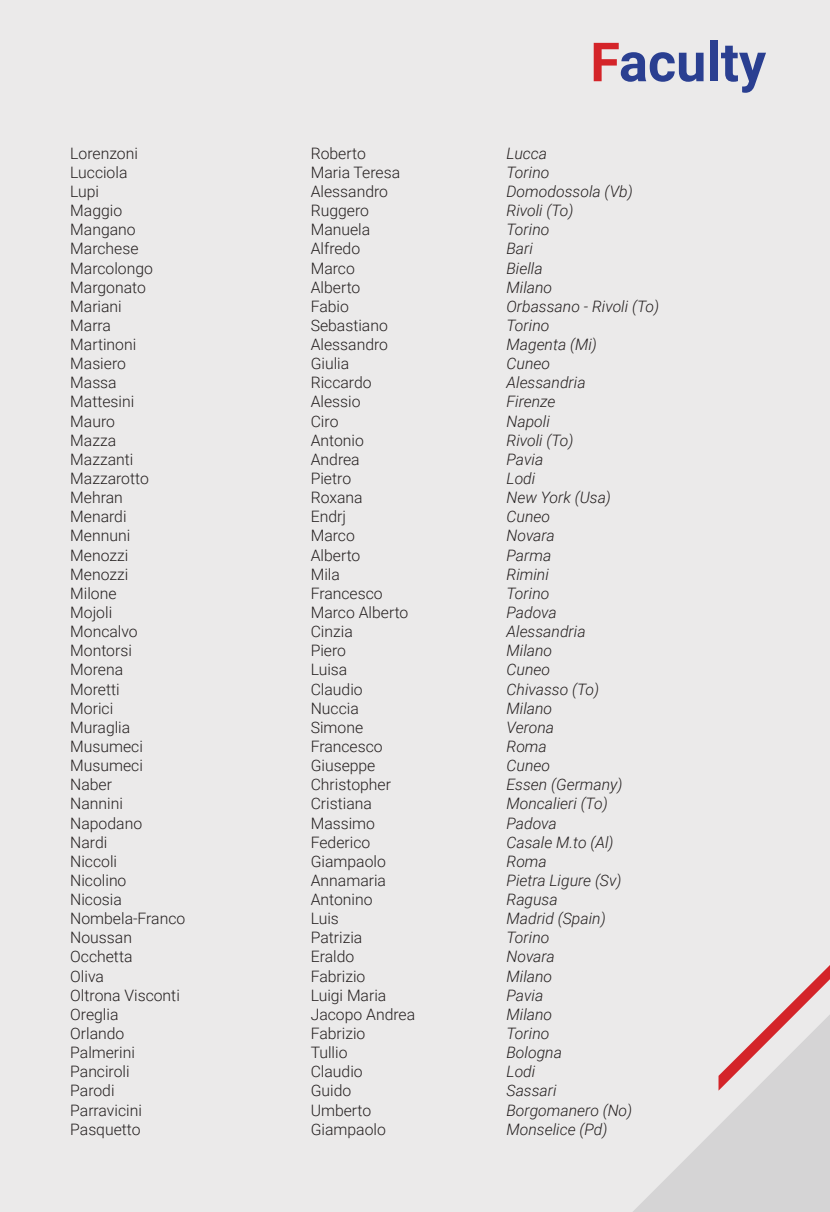
<style>
.page{position:relative;width:830px;height:1212px;background:#fff}
.page>*{position:absolute;margin:0;border:0;box-sizing:border-box;transform-origin:0 0}
.t1{font:700 54px "Roboto";color:#2a3f91}
.t2{font:300 15.75px "Roboto";color:#241f1f}
.t3{font:italic 300 15.75px "Roboto";color:#241f1f}
.s1{color:#d42429}
</style>
<div class="page">
<div style="left:0;top:0;width:829px;height:1212px;background:#ebeaea"></div>
<svg style="left:633px;top:1091px;width:196px;height:121px;fill:#d5d4d5"></svg>
<svg style="left:718px;top:966px;width:111px;height:125px"></svg>
<h1 class="t1" style="left:590px;top:24px;width:177px"><span class="s1">F</span>aculty</h1>
<p class="t2" style="left:70px;top:142px;width:69px">Lorenzoni</p>
<p class="t2" style="left:310px;top:142px;width:57px">Roberto</p>
<p class="t3" style="left:506px;top:142px;width:42px">Lucca</p>
<p class="t2" style="left:70px;top:161px;width:59px">Lucciola</p>
<p class="t2" style="left:310px;top:161px;width:91px">Maria Teresa</p>
<p class="t3" style="left:506px;top:161px;width:44px">Torino</p>
<p class="t2" style="left:70px;top:180px;width:30px">Lupi</p>
<p class="t2" style="left:310px;top:180px;width:79px">Alessandro</p>
<p class="t3" style="left:506px;top:180px;width:128px">Domodossola (Vb)</p>
<p class="t2" style="left:70px;top:199px;width:53px">Maggio</p>
<p class="t2" style="left:310px;top:199px;width:60px">Ruggero</p>
<p class="t3" style="left:506px;top:199px;width:69px">Rivoli (To)</p>
<p class="t2" style="left:70px;top:219px;width:67px">Mangano</p>
<p class="t2" style="left:310px;top:219px;width:61px">Manuela</p>
<p class="t3" style="left:506px;top:219px;width:44px">Torino</p>
<p class="t2" style="left:70px;top:238px;width:70px">Marchese</p>
<p class="t2" style="left:310px;top:238px;width:51px">Alfredo</p>
<p class="t3" style="left:506px;top:238px;width:28px">Bari</p>
<p class="t2" style="left:70px;top:257px;width:84px">Marcolongo</p>
<p class="t2" style="left:310px;top:257px;width:46px">Marco</p>
<p class="t3" style="left:506px;top:257px;width:38px">Biella</p>
<p class="t2" style="left:70px;top:276px;width:77px">Margonato</p>
<p class="t2" style="left:310px;top:276px;width:51px">Alberto</p>
<p class="t3" style="left:506px;top:276px;width:47px">Milano</p>
<p class="t2" style="left:70px;top:295px;width:53px">Mariani</p>
<p class="t2" style="left:310px;top:295px;width:40px">Fabio</p>
<p class="t3" style="left:506px;top:295px;width:154px">Orbassano - Rivoli (To)</p>
<p class="t2" style="left:70px;top:314px;width:42px">Marra</p>
<p class="t2" style="left:310px;top:314px;width:79px">Sebastiano</p>
<p class="t3" style="left:506px;top:314px;width:44px">Torino</p>
<p class="t2" style="left:70px;top:333px;width:67px">Martinoni</p>
<p class="t2" style="left:310px;top:333px;width:79px">Alessandro</p>
<p class="t3" style="left:506px;top:333px;width:92px">Magenta (Mi)</p>
<p class="t2" style="left:70px;top:353px;width:57px">Masiero</p>
<p class="t2" style="left:310px;top:353px;width:40px">Giulia</p>
<p class="t3" style="left:506px;top:353px;width:45px">Cuneo</p>
<p class="t2" style="left:70px;top:372px;width:48px">Massa</p>
<p class="t2" style="left:310px;top:372px;width:62px">Riccardo</p>
<p class="t3" style="left:506px;top:372px;width:80px">Alessandria</p>
<p class="t2" style="left:70px;top:391px;width:65px">Mattesini</p>
<p class="t2" style="left:310px;top:391px;width:51px">Alessio</p>
<p class="t3" style="left:506px;top:391px;width:51px">Firenze</p>
<p class="t2" style="left:70px;top:410px;width:46px">Mauro</p>
<p class="t2" style="left:310px;top:410px;width:29px">Ciro</p>
<p class="t3" style="left:506px;top:410px;width:45px">Napoli</p>
<p class="t2" style="left:70px;top:429px;width:47px">Mazza</p>
<p class="t2" style="left:310px;top:429px;width:55px">Antonio</p>
<p class="t3" style="left:506px;top:429px;width:69px">Rivoli (To)</p>
<p class="t2" style="left:70px;top:448px;width:65px">Mazzanti</p>
<p class="t2" style="left:310px;top:448px;width:50px">Andrea</p>
<p class="t3" style="left:506px;top:448px;width:38px">Pavia</p>
<p class="t2" style="left:70px;top:467px;width:80px">Mazzarotto</p>
<p class="t2" style="left:310px;top:467px;width:42px">Pietro</p>
<p class="t3" style="left:506px;top:467px;width:30px">Lodi</p>
<p class="t2" style="left:70px;top:486px;width:54px">Mehran</p>
<p class="t2" style="left:310px;top:486px;width:53px">Roxana</p>
<p class="t3" style="left:506px;top:486px;width:106px">New York (Usa)</p>
<p class="t2" style="left:70px;top:506px;width:58px">Menardi</p>
<p class="t2" style="left:310px;top:506px;width:37px">Endrj</p>
<p class="t3" style="left:506px;top:506px;width:45px">Cuneo</p>
<p class="t2" style="left:70px;top:525px;width:61px">Mennuni</p>
<p class="t2" style="left:310px;top:525px;width:46px">Marco</p>
<p class="t3" style="left:506px;top:525px;width:50px">Novara</p>
<p class="t2" style="left:70px;top:544px;width:59px">Menozzi</p>
<p class="t2" style="left:310px;top:544px;width:51px">Alberto</p>
<p class="t3" style="left:506px;top:544px;width:46px">Parma</p>
<p class="t2" style="left:70px;top:563px;width:59px">Menozzi</p>
<p class="t2" style="left:310px;top:563px;width:31px">Mila</p>
<p class="t3" style="left:506px;top:563px;width:44px">Rimini</p>
<p class="t2" style="left:70px;top:582px;width:48px">Milone</p>
<p class="t2" style="left:310px;top:582px;width:73px">Francesco</p>
<p class="t3" style="left:506px;top:582px;width:44px">Torino</p>
<p class="t2" style="left:70px;top:601px;width:43px">Mojoli</p>
<p class="t2" style="left:310px;top:601px;width:99px">Marco Alberto</p>
<p class="t3" style="left:506px;top:601px;width:52px">Padova</p>
<p class="t2" style="left:70px;top:620px;width:69px">Moncalvo</p>
<p class="t2" style="left:310px;top:620px;width:44px">Cinzia</p>
<p class="t3" style="left:506px;top:620px;width:80px">Alessandria</p>
<p class="t2" style="left:70px;top:640px;width:63px">Montorsi</p>
<p class="t2" style="left:310px;top:640px;width:37px">Piero</p>
<p class="t3" style="left:506px;top:640px;width:47px">Milano</p>
<p class="t2" style="left:70px;top:659px;width:54px">Morena</p>
<p class="t2" style="left:310px;top:659px;width:38px">Luisa</p>
<p class="t3" style="left:506px;top:659px;width:45px">Cuneo</p>
<p class="t2" style="left:70px;top:678px;width:51px">Moretti</p>
<p class="t2" style="left:310px;top:678px;width:53px">Claudio</p>
<p class="t3" style="left:506px;top:678px;width:94px">Chivasso (To)</p>
<p class="t2" style="left:70px;top:697px;width:44px">Morici</p>
<p class="t2" style="left:310px;top:697px;width:50px">Nuccia</p>
<p class="t3" style="left:506px;top:697px;width:47px">Milano</p>
<p class="t2" style="left:70px;top:716px;width:61px">Muraglia</p>
<p class="t2" style="left:310px;top:716px;width:54px">Simone</p>
<p class="t3" style="left:506px;top:716px;width:49px">Verona</p>
<p class="t2" style="left:70px;top:735px;width:74px">Musumeci</p>
<p class="t2" style="left:310px;top:735px;width:73px">Francesco</p>
<p class="t3" style="left:506px;top:735px;width:42px">Roma</p>
<p class="t2" style="left:70px;top:754px;width:74px">Musumeci</p>
<p class="t2" style="left:310px;top:754px;width:66px">Giuseppe</p>
<p class="t3" style="left:506px;top:754px;width:45px">Cuneo</p>
<p class="t2" style="left:70px;top:773px;width:43px">Naber</p>
<p class="t2" style="left:310px;top:773px;width:82px">Christopher</p>
<p class="t3" style="left:506px;top:773px;width:118px">Essen (Germany)</p>
<p class="t2" style="left:70px;top:793px;width:54px">Nannini</p>
<p class="t2" style="left:310px;top:793px;width:63px">Cristiana</p>
<p class="t3" style="left:506px;top:793px;width:103px">Moncalieri (To)</p>
<p class="t2" style="left:70px;top:812px;width:73px">Napodano</p>
<p class="t2" style="left:310px;top:812px;width:66px">Massimo</p>
<p class="t3" style="left:506px;top:812px;width:52px">Padova</p>
<p class="t2" style="left:70px;top:831px;width:39px">Nardi</p>
<p class="t2" style="left:310px;top:831px;width:61px">Federico</p>
<p class="t3" style="left:506px;top:831px;width:108px">Casale M.to (Al)</p>
<p class="t2" style="left:70px;top:850px;width:48px">Niccoli</p>
<p class="t2" style="left:310px;top:850px;width:77px">Giampaolo</p>
<p class="t3" style="left:506px;top:850px;width:42px">Roma</p>
<p class="t2" style="left:70px;top:869px;width:58px">Nicolino</p>
<p class="t2" style="left:310px;top:869px;width:77px">Annamaria</p>
<p class="t3" style="left:506px;top:869px;width:116px">Pietra Ligure (Sv)</p>
<p class="t2" style="left:70px;top:888px;width:53px">Nicosia</p>
<p class="t2" style="left:310px;top:888px;width:63px">Antonino</p>
<p class="t3" style="left:506px;top:888px;width:53px">Ragusa</p>
<p class="t2" style="left:70px;top:907px;width:116px">Nombela-Franco</p>
<p class="t2" style="left:310px;top:907px;width:30px">Luis</p>
<p class="t3" style="left:506px;top:907px;width:101px">Madrid (Spain)</p>
<p class="t2" style="left:70px;top:927px;width:63px">Noussan</p>
<p class="t2" style="left:310px;top:927px;width:53px">Patrizia</p>
<p class="t3" style="left:506px;top:927px;width:44px">Torino</p>
<p class="t2" style="left:70px;top:946px;width:64px">Occhetta</p>
<p class="t2" style="left:310px;top:946px;width:45px">Eraldo</p>
<p class="t3" style="left:506px;top:946px;width:50px">Novara</p>
<p class="t2" style="left:70px;top:965px;width:35px">Oliva</p>
<p class="t2" style="left:310px;top:965px;width:56px">Fabrizio</p>
<p class="t3" style="left:506px;top:965px;width:47px">Milano</p>
<p class="t2" style="left:70px;top:984px;width:111px">Oltrona Visconti</p>
<p class="t2" style="left:310px;top:984px;width:77px">Luigi Maria</p>
<p class="t3" style="left:506px;top:984px;width:38px">Pavia</p>
<p class="t2" style="left:70px;top:1003px;width:50px">Oreglia</p>
<p class="t2" style="left:310px;top:1003px;width:106px">Jacopo Andrea</p>
<p class="t3" style="left:506px;top:1003px;width:47px">Milano</p>
<p class="t2" style="left:70px;top:1022px;width:56px">Orlando</p>
<p class="t2" style="left:310px;top:1022px;width:56px">Fabrizio</p>
<p class="t3" style="left:506px;top:1022px;width:44px">Torino</p>
<p class="t2" style="left:70px;top:1041px;width:66px">Palmerini</p>
<p class="t2" style="left:310px;top:1041px;width:38px">Tullio</p>
<p class="t3" style="left:506px;top:1041px;width:57px">Bologna</p>
<p class="t2" style="left:70px;top:1060px;width:61px">Panciroli</p>
<p class="t2" style="left:310px;top:1060px;width:53px">Claudio</p>
<p class="t3" style="left:506px;top:1060px;width:30px">Lodi</p>
<p class="t2" style="left:70px;top:1080px;width:46px">Parodi</p>
<p class="t2" style="left:310px;top:1080px;width:42px">Guido</p>
<p class="t3" style="left:506px;top:1080px;width:51px">Sassari</p>
<p class="t2" style="left:70px;top:1099px;width:73px">Parravicini</p>
<p class="t2" style="left:310px;top:1099px;width:62px">Umberto</p>
<p class="t3" style="left:506px;top:1099px;width:127px">Borgomanero (No)</p>
<p class="t2" style="left:70px;top:1118px;width:72px">Pasquetto</p>
<p class="t2" style="left:310px;top:1118px;width:77px">Giampaolo</p>
<p class="t3" style="left:506px;top:1118px;width:102px">Monselice (Pd)</p>
</div>
